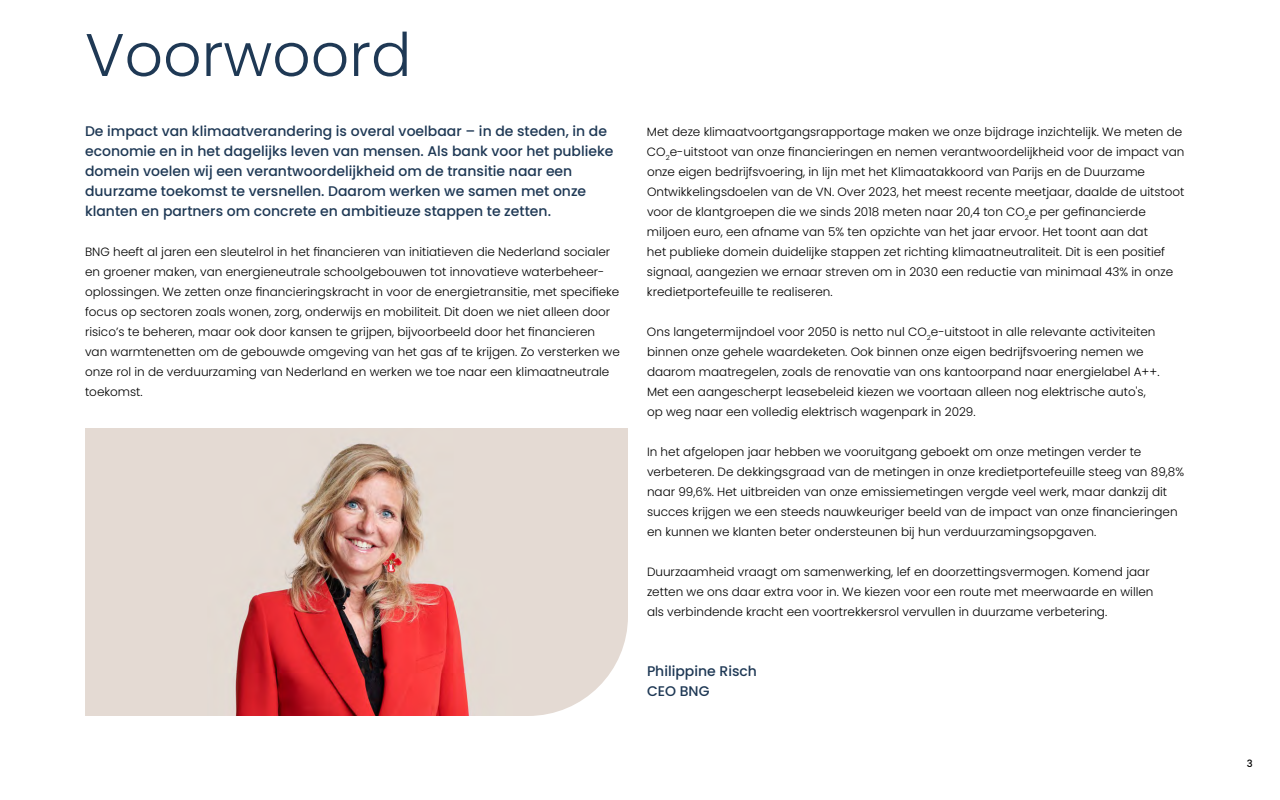
<style>
.page{position:relative;width:1280px;height:800px;background:#fff}
.page>*{position:absolute;margin:0;border:0;box-sizing:border-box;transform-origin:0 0}
.t1{font:300 60px "Poppins";color:#1f3955}
.t2{font:500 14px/20px "Poppins";color:#1f3955}
.t3{font:300 12px/20px "Poppins";color:#000}
.t4{font:500 10px "Poppins";color:#000}
</style>
<div class="page">
<img style="left:85px;top:428px;width:543px;height:288px">
<h1 class="t1" style="left:85px;top:20px;width:328px">Voorwoord</h1>
<p class="t2" style="left:85px;top:121px;width:530px">De impact van klimaatverandering is overal voelbaar – in de steden, in de economie en in het dagelijks leven van mensen. Als bank voor het publieke domein voelen wij een verantwoordelijkheid om de transitie naar een duurzame toekomst te versnellen. Daarom werken we samen met onze klanten en partners om concrete en ambitieuze stappen te zetten.</p>
<p class="t3" style="left:85px;top:242px;width:536px">BNG heeft al jaren een sleutelrol in het financieren van initiatieven die Nederland socialer en groener maken, van energieneutrale schoolgebouwen tot innovatieve waterbeheer&shy;oplossingen. We zetten onze financieringskracht in voor de energietransitie, met specifieke focus op sectoren zoals wonen, zorg, onderwijs en mobiliteit. Dit doen we niet alleen door risico’s te beheren, maar ook door kansen te grijpen, bijvoorbeeld door het financieren van warmtenetten om de gebouwde omgeving van het gas af te krijgen. Zo versterken we onze rol in de verduurzaming van Nederland en werken we toe naar een klimaatneutrale toekomst.</p>
<p class="t3" style="left:647px;top:122px;width:539px">Met deze klimaatvoortgangsrapportage maken we onze bijdrage inzichtelijk. We meten de CO<sub>2</sub>e-uitstoot van onze financieringen en nemen verantwoordelijkheid voor de impact van onze eigen bedrijfsvoering, in lijn met het Klimaatakkoord van Parijs en de Duurzame Ontwikkelingsdoelen van de VN. Over 2023, het meest recente meetjaar, daalde de uitstoot voor de klantgroepen die we sinds 2018 meten naar 20,4 ton CO<sub>2</sub>e per gefinancierde miljoen euro, een afname van 5% ten opzichte van het jaar ervoor. Het toont aan dat<br>het publieke domein duidelijke stappen zet richting klimaatneutraliteit. Dit is een positief signaal, aangezien we ernaar streven om in 2030 een reductie van minimaal 43% in onze kredietportefeuille te realiseren.</p>
<p class="t3" style="left:647px;top:322px;width:514px">Ons langetermijndoel voor 2050 is netto nul CO<sub>2</sub>e-uitstoot in alle relevante activiteiten binnen onze gehele waardeketen. Ook binnen onze eigen bedrijfsvoering nemen we daarom maatregelen, zoals de renovatie van ons kantoorpand naar energielabel A++.<br>Met een aangescherpt leasebeleid kiezen we voortaan alleen nog elektrische auto's, op weg naar een volledig elektrisch wagenpark in 2029.</p>
<p class="t3" style="left:647px;top:442px;width:539px">In het afgelopen jaar hebben we vooruitgang geboekt om onze metingen verder te verbeteren. De dekkingsgraad van de metingen in onze kredietportefeuille steeg van 89,8% naar 99,6%. Het uitbreiden van onze emissiemetingen vergde veel werk, maar dankzij dit succes krijgen we een steeds nauwkeuriger beeld van de impact van onze financieringen en kunnen we klanten beter ondersteunen bij hun verduurzamingsopgaven.</p>
<p class="t3" style="left:647px;top:562px;width:508px">Duurzaamheid vraagt om samenwerking, lef en doorzettingsvermogen. Komend jaar zetten we ons daar extra voor in. We kiezen voor een route met meerwaarde en willen als verbindende kracht een voortrekkersrol vervullen in duurzame verbetering.</p>
<p class="t2" style="left:647px;top:661px;width:112px">Philippine Risch<br>CEO BNG</p>
<p class="t4" style="left:1247px;top:758px;width:7px">3</p>
</div>
